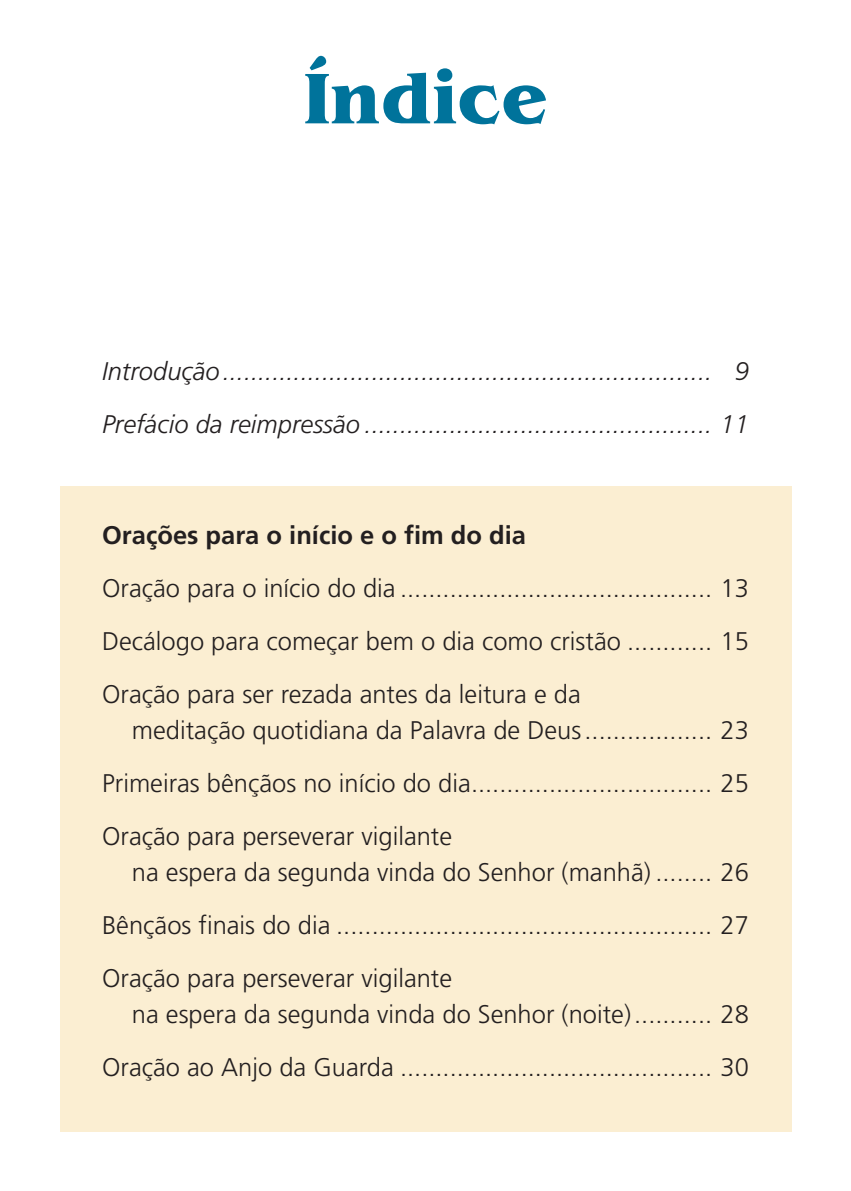
<style>
.page{position:relative;width:851px;height:1191px;background:#fff}
.page>*{position:absolute;margin:0;border:0;box-sizing:border-box;transform-origin:0 0}
.t1{font:700 75px "Benguiat Std";letter-spacing:.01em;color:#00739b}
.t2{font:300 25.5px/53.1px "Frutiger LT Std";color:#231f20;text-align:justify}
.t3{font:italic 300 25.5px/53.1px "Frutiger LT Std";color:#231f20}
.t4{font:700 25.5px "Frutiger LT Std";color:#231f20}
</style>
<div class="page">
<div style="left:60px;top:485px;width:731px;height:646px;background:#fbeed2"></div>
<h1 class="t1" style="left:304px;top:55px;width:244px">Índice</h1>
<p class="t3" style="left:102px;top:345px;width:648px">Introdução..................................................................... 9<br>Prefácio da reimpressão ................................................. 11</p>
<p class="t4" style="left:102px;top:519px;width:425px">Orações para o início e o fim do dia</p>
<p class="t2" style="left:102px;top:561px;width:648px">Oração para o início do dia ............................................ 13<br>Decálogo para começar bem o dia como cristão ............ 15<br>Oração para ser rezada antes da leitura e da</p>
<p class="t2" style="left:102px;top:703px;width:648px;text-indent:30px">meditação quotidiana da Palavra de Deus.................. 23<br>Primeiras bênçãos no início do dia.................................. 25<br>Oração para perseverar vigilante</p>
<p class="t2" style="left:102px;top:845px;width:648px;text-indent:30px">na espera da segunda vinda do Senhor (manhã) ........ 26<br>Bênçãos finais do dia ..................................................... 27<br>Oração para perseverar vigilante</p>
<p class="t2" style="left:102px;top:987px;width:648px;text-align:right">na espera da segunda vinda do Senhor (noite)........... 28<br>Oração ao Anjo da Guarda ............................................ 30</p>
</div>
